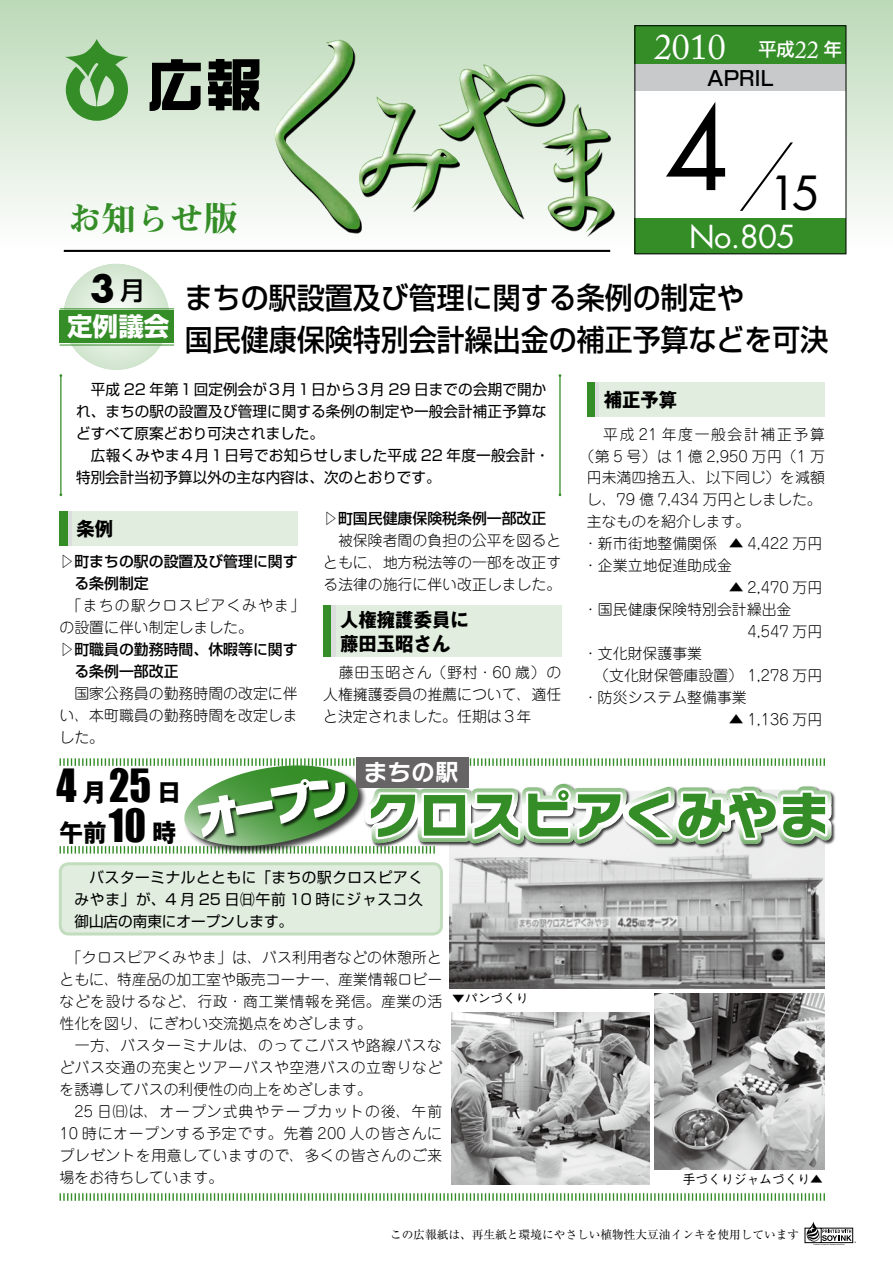
<style>
.page{position:relative;width:893px;height:1263px;background:#fff}
.page>*{position:absolute;margin:0;border:0;box-sizing:border-box;transform-origin:0 0}
.t1{font:110.55px "Futura";color:#000;scale:.95 1}
.t2{font:51.3px "Rodin NTLG Pro EB";color:#348d27}
.t3{font:45.75px "Futura";color:#000}
.t4{font:42.15px "Impact";color:#000;scale:.96 1}
.t5{font:700 36.15px "Futura";color:#000}
.t6{font:36px "Adobe Caslon Pro";color:#fff}
.t7{font:34.05px "Midashi Min Pro MA31";color:#348d27}
.t8{font:30.9px "Futura";color:#fff}
.t9{font:500 29.7px/41.4px "Shin Go Pro";color:#000;scale:.94 1}
.t10{font:700 25.5px "Shin Go Pro";color:#fff}
.t11{font:500 25.5px "Shin Go Pro";color:#000}
.t12{font:700 25.2px "Gothic MB101 Pro";color:#000;scale:.96 1}
.t13{font:700 24.6px "Gothic MB101 Pro";color:#000;scale:.96 1}
.t14{font:24.45px "Adobe Caslon Pro";color:#fff}
.t15{font:23.85px "Rodin NTLG Pro B";color:#fff}
.t16{font:500 20.25px "Shin Go Pro";color:#000}
.t17{font:700 19.2px/24.5px "Gothic MB101 Pro";color:#000;scale:.96 1}
.t18{font:500 18px "Shin Go Pro";color:#fff}
.t19{font:300 14.85px/21.9px "Jun 101 Pro";color:#000;text-align:justify}
.t20{font:300 14.85px/21.9px "Jun 101 Pro";letter-spacing:.03em;color:#000}
.t21{font:14.85px/21.9px "Shin Go Pro";letter-spacing:.01em;color:#000}
.t22{font:500 14.85px/21.9px "Shin Go Pro";color:#000}
.t23{font:300 14.85px/21.9px "Jun 101 Pro";letter-spacing:.07em;color:#000}
.t24{font:300 14.85px "Jun 101 Pro";letter-spacing:.11em;color:#000}
.t25{font:500 12.75px "Gothic BBB Pro";color:#000}
.t26{font:11.7px "Ryumin Pro";color:#000}
</style>
<div class="page">
<div style="left:0;top:0;width:893px;height:251px;background:linear-gradient(to bottom,#bad7b5,#fcfcfc)"></div>
<div style="left:635px;top:26px;width:211px;height:228px;background:#fff"></div>
<hr style="left:64px;top:250px;width:546px;height:2px;background:#000">
<svg style="left:65px;top:39px;width:64px;height:82px;background:#7db574"></svg>
<svg style="left:150px;top:59px;width:51px;height:52px;background:#545c53"></svg>
<svg style="left:208px;top:59px;width:51px;height:51px;background:#272b27"></svg>
<div style="left:635px;top:26px;width:211px;height:38px;background:#348d27"></div>
<div style="left:635px;top:218px;width:211px;height:36px;background:#348d27"></div>
<div style="left:635px;top:64px;width:211px;height:27px;background:#c8c9ca"></div>
<svg style="left:740px;top:142px;width:53px;height:69px"></svg>
<svg style="left:805px;top:1222px;width:51px;height:23px"></svg>
<svg style="left:268px;top:36px;width:357px;height:212px"></svg>
<img style="left:274px;top:39px;width:271px;height:191px">
<hr style="left:60px;top:376px;width:2px;height:119px;background:#348d27">
<hr style="left:559px;top:376px;width:2px;height:119px;background:#348d27">
<div style="left:60px;top:864px;width:381px;height:70px;background:#e1eedf;border-radius:9px"></div>
<div style="left:59px;top:862px;width:384px;height:73px;border:3px solid #c2ddbe;border-radius:9px"></div>
<img style="left:449px;top:854px;width:376px;height:135px">
<img style="left:655px;top:994px;width:170px;height:176px">
<img style="left:452px;top:1012px;width:198px;height:172px">
<svg style="left:63px;top:264px;width:107px;height:106px;background:#d5e7d3"></svg>
<hr style="left:60px;top:308px;width:114px;height:1px;background:#348d27">
<div style="left:60px;top:311px;width:114px;height:32px;background:#348d27"></div>
<hr style="left:60px;top:345px;width:114px;height:1px;background:#348d27">
<svg style="left:59px;top:1193px;width:766px;height:8px"></svg>
<div style="left:323px;top:605px;width:9px;height:52px;background:#348d27"></div>
<hr style="left:332px;top:605px;width:4px;height:52px;background:#dcdddd">
<div style="left:336px;top:605px;width:225px;height:52px;background:#e1eedf"></div>
<div style="left:60px;top:511px;width:8px;height:35px;background:#348d27"></div>
<hr style="left:68px;top:511px;width:4px;height:35px;background:#dcdddd">
<div style="left:72px;top:511px;width:226px;height:35px;background:#e1eedf"></div>
<div style="left:587px;top:382px;width:8px;height:34px;background:#348d27"></div>
<div style="left:595px;top:382px;width:5px;height:34px;background:#dcdddd"></div>
<div style="left:600px;top:382px;width:225px;height:34px;background:#e1eedf"></div>
<svg style="left:59px;top:757px;width:777px;height:97px"></svg>
<h3 class="t7" style="left:68px;top:192px;width:172px">お知らせ版</h3>
<h3 class="t6" style="left:654px;top:26px;width:73px">2010</h3>
<h3 class="t16" style="left:707px;top:62px;width:68px">APRIL</h3>
<p class="t18" style="left:758px;top:35px;width:38px">平成</p>
<p class="t18" style="left:824px;top:35px;width:20px">年</p>
<h3 class="t14" style="left:795px;top:35px;width:26px">22</h3>
<h1 class="t1" style="left:665px;top:73px;width:70px">4</h1>
<h3 class="t3" style="left:769px;top:162px;width:53px">15</h3>
<h3 class="t8" style="left:689px;top:215px;width:108px">No.805</h3>
<h3 class="t5" style="left:90px;top:264px;width:26px">3</h3>
<h3 class="t10" style="left:67px;top:306px;width:104px">定例議会</h3>
<h3 class="t11" style="left:120px;top:270px;width:27px">月</h3>
<h3 class="t9" style="left:185px;top:274px;width:686px">まちの駅設置及び管理に関する条例の制定や<br>国民健康保険特別会計繰出金の補正予算などを可決</h3>
<p class="t21" style="left:76px;top:376px;width:475px">　平成 22 年第１回定例会が３月１日から３月 29 日までの会期で開かれ、まちの駅の設置及び管理に関する条例の制定や一般会計補正予算などすべて原案どおり可決されました。<br>　広報くみやま４月１日号でお知らせしました平成 22 年度一般会計・特別会計当初予算以外の主な内容は、次のとおりです。</p>
<p class="t17" style="left:76px;top:514px;width:40px">条例</p>
<p class="t22" style="left:74px;top:549px;width:225px;text-indent:-15px">▷町まちの駅の設置及び管理に関する条例制定</p>
<p class="t23" style="left:60px;top:593px;width:247px">　「まちの駅クロスピアくみやま「の設置に伴い制定しました。</p>
<p class="t22" style="left:74px;top:637px;width:225px;text-indent:-15px">▷町職員の勤務時間、休暇等に関する条例一部改正</p>
<p class="t19" style="left:60px;top:681px;width:240px">　国家公務員の勤務時間の改定に伴い、本町職員の勤務時間を改定しました。</p>
<p class="t22" style="left:323px;top:506px;width:225px">▷町国民健康保険税条例一部改正</p>
<p class="t19" style="left:323px;top:528px;width:240px">　被保険者間の負担の公平を図るとともに、地方税法等の一部を改正する法律の施行に伴い改正しました。</p>
<p class="t17" style="left:340px;top:605px;width:135px">人権擁護委員に藤田玉昭さん</p>
<p class="t19" style="left:323px;top:660px;width:240px">　藤田玉昭さん（野村・60 歳）の人権擁護委員の推薦について、適任と決定されました。任期は３年</p>
<p class="t17" style="left:604px;top:385px;width:78px">補正予算</p>
<p class="t24" style="left:587px;top:422px;width:240px">　平成 21 年度一般会計補正予算</p>
<p class="t19" style="left:579px;top:443px;width:247px">（第 5 号）は１億 2,950 万円（1 万</p>
<p class="t19" style="left:587px;top:465px;width:240px">円未満四捨五入、以下同じ）を減額</p>
<p class="t19" style="left:587px;top:487px;width:236px">し、79 億 7,434 万円としました。</p>
<p class="t19" style="left:587px;top:509px;width:165px">主なものを紹介します。</p>
<p class="t19" style="left:729px;top:531px;width:95px">▲ 4,422 万円</p>
<p class="t19" style="left:583px;top:531px;width:150px">・新市街地整備関係・企業立地促進助成金</p>
<p class="t19" style="left:729px;top:575px;width:95px">▲ 2,470 万円</p>
<p class="t19" style="left:583px;top:597px;width:210px">・国民健康保険特別会計繰出金</p>
<p class="t19" style="left:747px;top:619px;width:76px">4,547 万円</p>
<p class="t19" style="left:583px;top:641px;width:121px">・文化財保護事業</p>
<p class="t19" style="left:587px;top:663px;width:237px">　（文化財保管庫設置） 1,278 万円</p>
<p class="t19" style="left:583px;top:685px;width:165px">・防災システム整備事業</p>
<p class="t19" style="left:729px;top:706px;width:95px">▲ 1,136 万円</p>
<h3 class="t4" style="left:56px;top:760px;width:23px">4</h3>
<h3 class="t15" style="left:364px;top:756px;width:97px">まちの駅</h3>
<h3 class="t4" style="left:109px;top:760px;width:45px">25</h3>
<h3 class="t12" style="left:83px;top:772px;width:27px">月</h3>
<h3 class="t12" style="left:157px;top:772px;width:27px">日</h3>
<h2 class="t2" style="left:367px;top:779px;width:464px">クロスピアくみやま</h2>
<h3 class="t4" style="left:109px;top:799px;width:40px">10</h3>
<h3 class="t12" style="left:152px;top:811px;width:27px">時</h3>
<h3 class="t13" style="left:59px;top:812px;width:51px">午前</h3>
<p class="t21" style="left:74px;top:865px;width:350px;text-align:justify">　バスターミナルとともに「まちの駅クロスピアくみやま」が、4 月 25 日㈰午前 10 時にジャスコ久御山店の南東にオープンします。</p>
<p class="t20" style="left:60px;top:945px;width:384px">　「クロスピアくみやま」は、バス利用者などの休憩所とともに、特産品の加工室や販売コーナー、産業情報ロビーなどを設けるなど、行政・商工業情報を発信。産業の活性化を図り、にぎわい交流拠点をめざします。<br>　一方、バスターミナルは、のってこバスや路線バスなどバス交通の充実とツアーバスや空港バスの立寄りなどを誘導してバスの利便性の向上をめざします。<br>　25 日㈰は、オープン式典やテープカットの後、午前<br>10 時にオープンする予定です。先着 200 人の皆さんにプレゼントを用意していますので、多くの皆さんのご来場をお待ちしています。</p>
<p class="t25" style="left:452px;top:988px;width:78px">▼パンづくり</p>
<p class="t25" style="left:683px;top:1169px;width:142px">手づくりジャムづくり▲</p>
<p class="t26" style="left:390px;top:1226px;width:411px">この広報紙は、再生紙と環境にやさしい植物性大豆油インキを使用しています</p>
</div>
